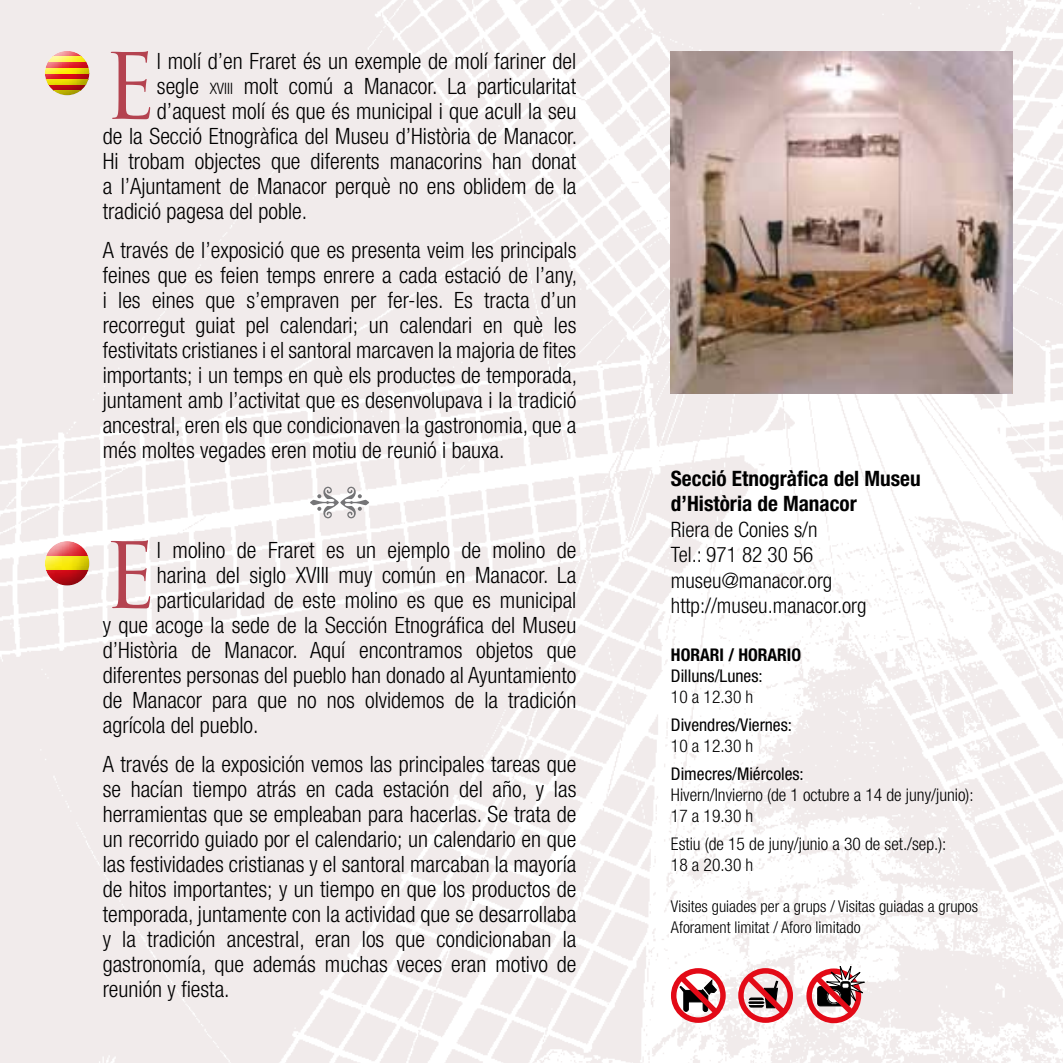
<style>
.page{position:relative;width:1063px;height:1063px;background:#fff}
.page>*{position:absolute;margin:0;border:0;box-sizing:border-box;transform-origin:0 0}
.t1{font:89px "Trajan Pro";color:#b44350}
.t2{font:300 condensed 22.5px/25px "Helvetica Neue";color:#000;text-align:justify}
.t3{font:300 condensed 21.25px/25.5px "Helvetica Neue";color:#000}
.t4{font:700 condensed 21.25px/25.5px "Helvetica Neue";color:#000}
.t5{font:300 condensed 17.5px/21px "Helvetica Neue";color:#000}
.t6{font:condensed 17.5px "Helvetica Neue";color:#000}
.t7{font:700 condensed 17.5px "Helvetica Neue";color:#000}
.t8{font:300 condensed 16.25px/21px "Helvetica Neue";color:#000}
.s1{font-size:15.75px}
</style>
<div class="page">
<img style="left:0;top:0;width:1063px;height:1063px">
<svg style="left:42px;top:538px;width:48px;height:48px"></svg>
<svg style="left:42px;top:48px;width:48px;height:47px;background:#e3a767"></svg>
<img style="left:671px;top:52px;width:341px;height:341px">
<div style="left:806px;top:968px;width:55px;height:55px;border:5px solid #e30a17;border-radius:50%"></div>
<svg style="left:671px;top:968px;width:55px;height:55px"></svg>
<svg style="left:738px;top:968px;width:55px;height:55px"></svg>
<svg style="left:809px;top:963px;width:59px;height:58px"></svg>
<svg style="left:310px;top:487px;width:59px;height:31px"></svg>
<h1 class="t1" style="left:103px;top:30px;width:56px">E</h1>
<p class="t2" style="left:157px;top:48px;width:421px">l molí d’en Fraret és un exemple de molí fariner del</p>
<p class="t2" style="left:157px;top:73px;width:421px">segle <span class="s1">xviii</span> molt comú a Manacor. La particularitat</p>
<p class="t2" style="left:157px;top:98px;width:421px">d’aquest molí és que és municipal i que acull la seu</p>
<p class="t2" style="left:103px;top:123px;width:476px">de la Secció Etnogràfica del Museu d’Història de Manacor.</p>
<p class="t2" style="left:103px;top:148px;width:475px">Hi trobam objectes que diferents manacorins han donat</p>
<p class="t2" style="left:103px;top:173px;width:475px">a l’Ajuntament de Manacor perquè no ens oblidem de la</p>
<p class="t2" style="left:103px;top:198px;width:206px">tradició pagesa del poble.</p>
<p class="t2" style="left:103px;top:237px;width:476px">A través de l’exposició que es presenta veim les principals feines que es feien temps enrere a cada estació de l’any, i les eines que s’empraven per fer-les. Es tracta d’un recorregut guiat pel calendari; un calendari en què les festivitats cristianes i el santoral marcaven la majoria de fites importants; i un temps en què els productes de temporada, juntament amb l’activitat que es desenvolupava i la tradició ancestral, eren els que condicionaven la gastronomia, que a més moltes vegades eren motiu de reunió i bauxa.</p>
<h1 class="t1" style="left:103px;top:519px;width:56px">E</h1>
<p class="t2" style="left:157px;top:537px;width:421px">l molino de Fraret es un ejemplo de molino de</p>
<p class="t2" style="left:157px;top:562px;width:421px">harina del siglo XVIII muy común en Manacor. La</p>
<p class="t2" style="left:157px;top:587px;width:421px">particularidad de este molino es que es municipal</p>
<p class="t2" style="left:103px;top:612px;width:475px">y que acoge la sede de la Sección Etnográfica del Museu</p>
<p class="t2" style="left:103px;top:637px;width:475px">d’Història de Manacor. Aquí encontramos objetos que</p>
<p class="t2" style="left:103px;top:662px;width:475px">diferentes personas del pueblo han donado al Ayuntamiento</p>
<p class="t2" style="left:103px;top:687px;width:475px">de Manacor para que no nos olvidemos de la tradición</p>
<p class="t2" style="left:103px;top:712px;width:157px">agrícola del pueblo.</p>
<p class="t2" style="left:103px;top:751px;width:475px">A través de la exposición vemos las principales tareas que se hacían tiempo atrás en cada estación del año, y las herramientas que se empleaban para hacerlas. Se trata de un recorrido guiado por el calendario; un calendario en que las festividades cristianas y el santoral marcaban la mayoría de hitos importantes; y un tiempo en que los productos de temporada, juntamente con la actividad que se desarrollaba y la tradición ancestral, eran los que condicionaban la gastronomía, que además muchas veces eran motivo de reunión y fiesta.</p>
<p class="t4" style="left:671px;top:465px;width:251px">Secció Etnogràfica del Museu d’Història de Manacor</p>
<p class="t3" style="left:671px;top:516px;width:197px">Riera de Conies s/n<br>Tel.: 971 82 30 56 museu@manacor.org http://museu.manacor.org</p>
<p class="t7" style="left:671px;top:644px;width:132px">HORARI / HORARIO</p>
<p class="t6" style="left:671px;top:666px;width:93px">Dilluns/Lunes:</p>
<p class="t5" style="left:671px;top:686px;width:84px">10 a 12.30 h</p>
<p class="t6" style="left:671px;top:715px;width:123px">Divendres/Viernes:</p>
<p class="t5" style="left:671px;top:735px;width:84px">10 a 12.30 h</p>
<p class="t6" style="left:671px;top:764px;width:134px">Dimecres/Miércoles:</p>
<p class="t5" style="left:671px;top:785px;width:304px">Hivern/Invierno (de 1 octubre a 14 de juny/junio):<br>17 a 19.30 h</p>
<p class="t5" style="left:671px;top:834px;width:277px">Estiu (de 15 de juny/junio a 30 de set./sep.):<br>18 a 20.30 h</p>
<p class="t8" style="left:671px;top:896px;width:309px">Visites guiades per a grups / Visitas guiadas a grupos<br>Aforament limitat / Aforo limitado</p>
</div>
